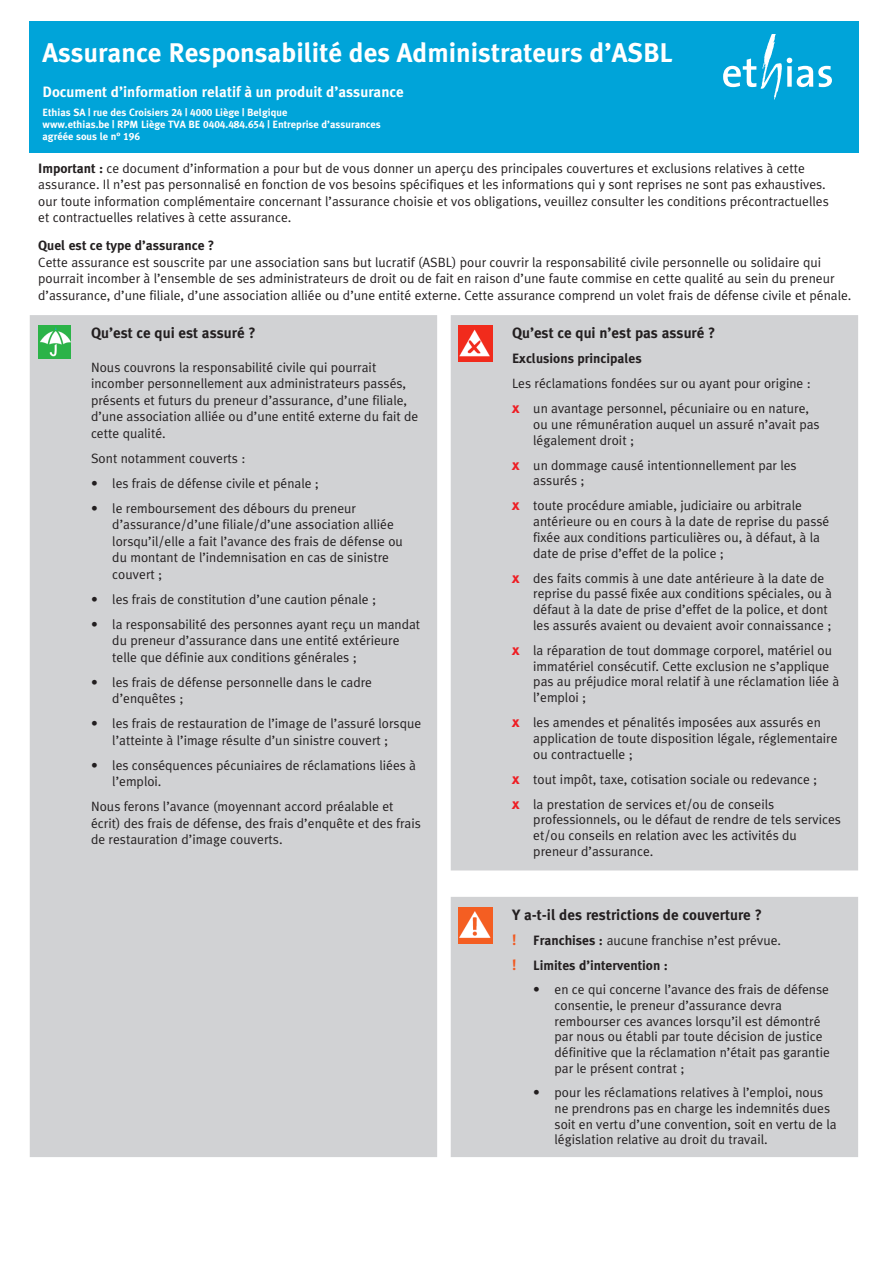
<style>
.page{position:relative;width:893px;height:1263px;background:#fff}
.page>*{position:absolute;margin:0;border:0;box-sizing:border-box;transform-origin:0 0}
.Gewone_tekst{font:700 27px "Meta Ethias";color:#fff}
.Gewone_tekst-2{font:700 15px "Meta Ethias";color:#231f20}
.Gewone_tekst-3{font:700 15px "Meta Ethias";color:#fff}
.Gewone_tekst-4{font:13.5px/15.8px "Meta Ethias Normal";color:#231f20}
.Gewone_tekst-5{font:700 13.5px "Meta Ethias";color:#231f20}
.Gewone_tekst-6{font:700 10.5px/12px "Meta Ethias";color:#fff}
.s1{font-family:"Meta Ethias";font-weight:700}
.s2{font-family:"Meta Ethias";font-weight:700;font-size:15px;color:#ee1d23}
.s3{font-family:"Meta Ethias";font-weight:700;font-size:15px;color:#f15921}
.s4{font-size:15px;color:#f15921}
</style>
<div class="page">
<div style="left:30px;top:21px;width:829px;height:132px;background:#00a4d9"></div>
<svg style="left:723px;top:35px;width:109px;height:65px"></svg>
<div style="left:30px;top:315px;width:828px;height:842px;background:#d1d2d4"></div>
<img style="left:39px;top:326px;width:31px;height:32px">
<img style="left:458px;top:326px;width:34px;height:36px">
<img style="left:458px;top:908px;width:34px;height:35px">
<p class="Gewone_tekst" style="left:43px;top:37px;width:632px">Assurance Responsabilité des Administrateurs d’ASBL</p>
<p class="Gewone_tekst-3" style="left:43px;top:83px;width:363px">Document d’information relatif à un produit d’assurance</p>
<p class="Gewone_tekst-6" style="left:43px;top:106px;width:340px">Ethias SA | rue des Croisiers 24 | 4000 Liège | Belgique<br>www.ethias.be | RPM Liège TVA BE 0404.484.654 | Entreprise d’assurances agréée sous le n° 196</p>
<p class="Gewone_tekst-4" style="left:38px;top:159px;width:792px;line-height:16.5px"><span class="s1">Important :</span> ce document d’information a pour but de vous donner un aperçu des principales couvertures et exclusions relatives à cette assurance. Il n’est pas personnalisé en fonction de vos besoins spécifiques et les informations qui y sont reprises ne sont pas exhaustives. our toute information complémentaire concernant l’assurance choisie et vos obligations, veuillez consulter les conditions précontractuelles et contractuelles relatives à cette assurance.</p>
<p class="Gewone_tekst-4" style="left:38px;top:237px;width:815px;line-height:16.5px"><span class="s1">Quel est ce type d’assurance ?<br></span>Cette assurance est souscrite par une association sans but lucratif (ASBL) pour couvrir la responsabilité civile personnelle ou solidaire qui pourrait incomber à l’ensemble de ses administrateurs de droit ou de fait en raison d’une faute commise en cette qualité au sein du preneur d’assurance, d’une filiale, d’une association alliée ou d’une entité externe. Cette assurance comprend un volet frais de défense civile et pénale.</p>
<p class="Gewone_tekst-2" style="left:91px;top:324px;width:166px">Qu’est ce qui est assuré ?</p>
<p class="Gewone_tekst-4" style="left:91px;top:358px;width:329px;line-height:16.5px">Nous couvrons la responsabilité civile qui pourrait incomber personnellement aux administrateurs passés, présents et futurs du preneur d’assurance, d’une filiale, d’une association alliée ou d’une entité externe du fait de cette qualité.</p>
<p class="Gewone_tekst-4" style="left:91px;top:450px;width:156px">Sont notamment couverts :</p>
<p class="Gewone_tekst-4" style="left:91px;top:475px;width:229px">• les frais de défense civile et pénale ;</p>
<p class="Gewone_tekst-4" style="left:112px;top:500px;width:292px;line-height:16.5px;text-indent:-21px">• le remboursement des débours du preneur d’assurance/d’une filiale/d’une association alliée lorsqu’il/elle a fait l’avance des frais de défense ou du montant de l’indemnisation en cas de sinistre couvert ;</p>
<p class="Gewone_tekst-4" style="left:91px;top:591px;width:287px">• les frais de constitution d’une caution pénale ;</p>
<p class="Gewone_tekst-4" style="left:112px;top:616px;width:310px;line-height:16.5px;text-indent:-21px">• la responsabilité des personnes ayant reçu un mandat du preneur d’assurance dans une entité extérieure telle que définie aux conditions générales ;</p>
<p class="Gewone_tekst-4" style="left:112px;top:674px;width:261px;line-height:16.5px;text-indent:-21px">• les frais de défense personnelle dans le cadre d’enquêtes ;</p>
<p class="Gewone_tekst-4" style="left:112px;top:715px;width:311px;line-height:16.5px;text-indent:-21px">• les frais de restauration de l’image de l’assuré lorsque l’atteinte à l’image résulte d’un sinistre couvert ;</p>
<p class="Gewone_tekst-4" style="left:112px;top:757px;width:305px;line-height:16.5px;text-indent:-21px">• les conséquences pécuniaires de réclamations liées à l’emploi.</p>
<p class="Gewone_tekst-4" style="left:91px;top:798px;width:331px;line-height:16.5px">Nous ferons l’avance (moyennant accord préalable et écrit) des frais de défense, des frais d’enquête et des frais de restauration d’image couverts.</p>
<p class="Gewone_tekst-2" style="left:512px;top:324px;width:205px">Qu’est ce qui n’est pas assuré ?</p>
<p class="Gewone_tekst-5" style="left:512px;top:351px;width:131px">Exclusions principales</p>
<p class="Gewone_tekst-4" style="left:512px;top:375px;width:300px">Les réclamations fondées sur ou ayant pour origine :</p>
<p class="Gewone_tekst-4" style="left:533px;top:400px;width:288px;text-indent:-21px"><span class="s2">x</span> un avantage personnel, pécuniaire ou en nature, ou une rémunération auquel un assuré n’avait pas légalement droit ;</p>
<p class="Gewone_tekst-4" style="left:533px;top:457px;width:265px;text-indent:-21px"><span class="s2">x</span> un dommage causé intentionnellement par les assurés ;</p>
<p class="Gewone_tekst-4" style="left:533px;top:498px;width:298px;text-indent:-21px"><span class="s2">x</span> toute procédure amiable, judiciaire ou arbitrale antérieure ou en cours à la date de reprise du passé fixée aux conditions particulières ou, à défaut, à la date de prise d’effet de la police ;</p>
<p class="Gewone_tekst-4" style="left:533px;top:570px;width:300px;text-indent:-21px"><span class="s2">x</span> des faits commis à une date antérieure à la date de reprise du passé fixée aux conditions spéciales, ou à défaut à la date de prise d’effet de la police, et dont les assurés avaient ou devaient avoir connaissance ;</p>
<p class="Gewone_tekst-4" style="left:533px;top:642px;width:308px;text-indent:-21px"><span class="s2">x</span> la réparation de tout dommage corporel, matériel ou immatériel consécutif. Cette exclusion ne s’applique pas au préjudice moral relatif à une réclamation liée à l’emploi ;</p>
<p class="Gewone_tekst-4" style="left:533px;top:714px;width:306px;text-indent:-21px"><span class="s2">x</span> les amendes et pénalités imposées aux assurés en application de toute disposition légale, réglementaire ou contractuelle ;</p>
<p class="Gewone_tekst-4" style="left:512px;top:771px;width:307px"><span class="s2">x</span> tout impôt, taxe, cotisation sociale ou redevance ;</p>
<p class="Gewone_tekst-4" style="left:533px;top:796px;width:309px;text-indent:-21px"><span class="s2">x</span> la prestation de services et/ou de conseils professionnels, ou le défaut de rendre de tels services et/ou conseils en relation avec les activités du preneur d’assurance.</p>
<p class="Gewone_tekst-2" style="left:512px;top:906px;width:251px">Y a-t-il des restrictions de couverture ?</p>
<p class="Gewone_tekst-4" style="left:512px;top:932px;width:271px"><span class="s3">!</span> <span class="s1">Franchises :</span> aucune franchise n’est prévue.</p>
<p class="Gewone_tekst-5" style="left:512px;top:957px;width:157px"><span class="s4">!</span> Limites d’intervention :</p>
<p class="Gewone_tekst-4" style="left:555px;top:981px;width:277px;text-indent:-21px">• en ce qui concerne l’avance des frais de défense consentie, le preneur d’assurance devra rembourser ces avances lorsqu’il est démontré par nous ou établi par toute décision de justice définitive que la réclamation n’était pas garantie par le présent contrat ;</p>
<p class="Gewone_tekst-4" style="left:555px;top:1084px;width:284px;text-indent:-21px">• pour les réclamations relatives à l’emploi, nous ne prendrons pas en charge les indemnités dues soit en vertu d’une convention, soit en vertu de la législation relative au droit du travail.</p>
</div>
